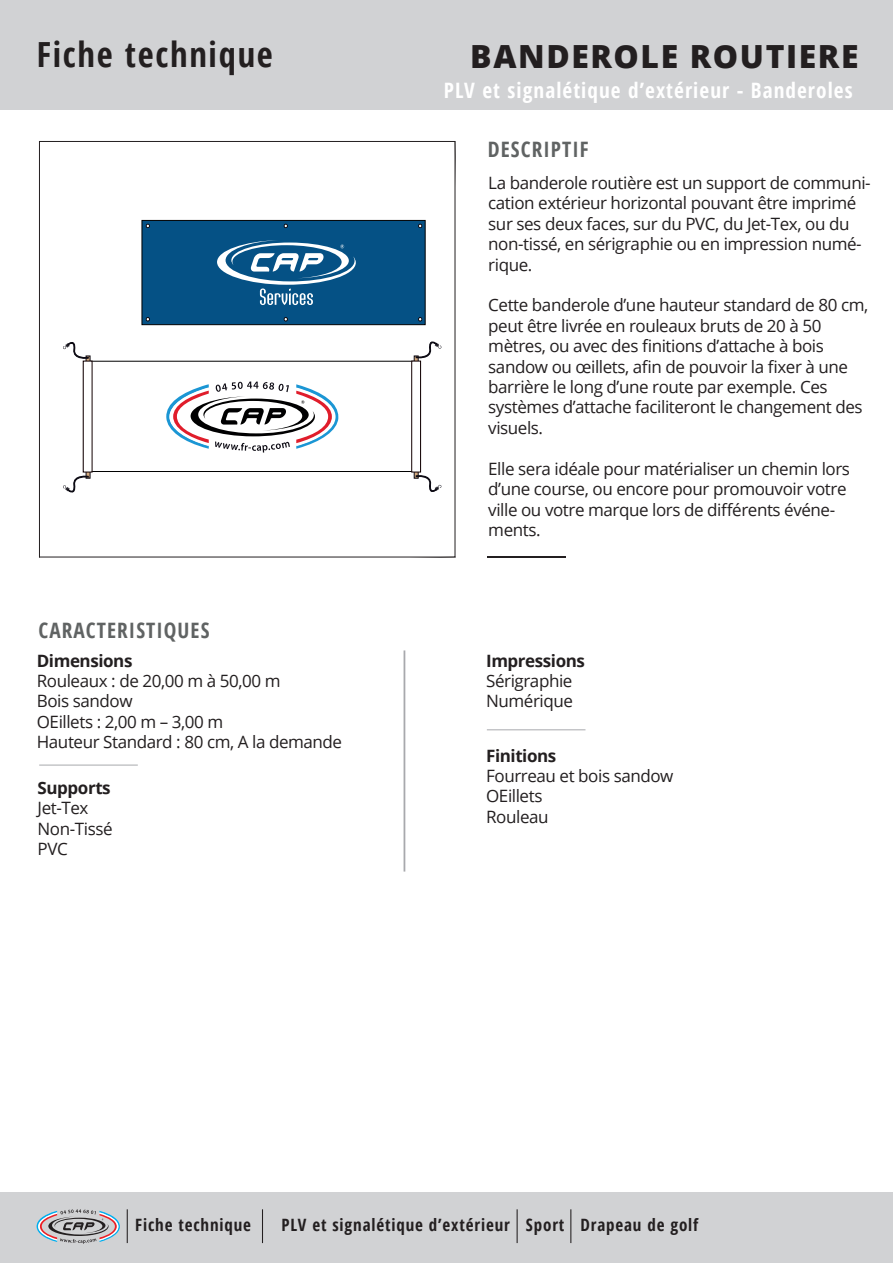
<style>
.page{position:relative;width:893px;height:1263px;background:#fff}
.page>*{position:absolute;margin:0;border:0;box-sizing:border-box;transform-origin:0 0}
.t1{font:700 condensed 34.65px "Open Sans";letter-spacing:.05em;color:#231f20}
.t2{font:800 31.95px "Open Sans";letter-spacing:.05em;color:#231f20}
.t3{font:700 condensed 21.3px "Open Sans";letter-spacing:.05em;color:#fff}
.t4{font:700 condensed 21.3px "Open Sans";letter-spacing:.05em;color:#606363}
.t5{font:16.95px/20.4px "Open Sans";letter-spacing:-.025em;color:#231f20}
.t6{font:700 condensed 16.95px "Open Sans";letter-spacing:.05em;color:#231f20}
.t7{font:700 16.95px "Open Sans";letter-spacing:-.025em;color:#231f20}
</style>
<div class="page">
<div style="left:0;top:0;width:893px;height:110px;background:#d1d2d4"></div>
<div style="left:0;top:1192px;width:893px;height:71px;background:#d1d2d4"></div>
<hr style="left:127px;top:1209px;width:1px;height:34px;background:#231f20">
<hr style="left:262px;top:1209px;width:1px;height:34px;background:#231f20">
<svg style="left:82px;top:219px;width:344px;height:260px"></svg>
<hr style="left:404px;top:650px;width:1px;height:221px;background:#a8a9ad">
<hr style="left:39px;top:765px;width:99px;height:1px;background:#a8a9ad">
<hr style="left:488px;top:556px;width:78px;height:1px;background:#231f20">
<hr style="left:487px;top:729px;width:98px;height:1px;background:#a8a9ad">
<div style="left:142px;top:220px;width:283px;height:105px;background:#055185;border:1px solid #000001"></div>
<svg style="left:284px;top:317px;width:4px;height:4px"></svg>
<svg style="left:146px;top:317px;width:4px;height:4px"></svg>
<svg style="left:418px;top:317px;width:4px;height:4px"></svg>
<svg style="left:284px;top:224px;width:4px;height:4px"></svg>
<svg style="left:146px;top:224px;width:4px;height:4px"></svg>
<svg style="left:418px;top:224px;width:4px;height:4px"></svg>
<svg style="left:217px;top:240px;width:139px;height:65px"></svg>
<div style="left:88px;top:361px;width:331px;height:111px;background:#fff;border:1px solid #000001"></div>
<svg style="left:414px;top:356px;width:5px;height:123px"></svg>
<svg style="left:86px;top:356px;width:4px;height:123px"></svg>
<div style="left:411px;top:361px;width:10px;height:111px;background:#fff;border:1px solid #120002"></div>
<div style="left:83px;top:361px;width:9px;height:111px;background:#fff;border:1px solid #120002"></div>
<svg style="left:63px;top:474px;width:25px;height:19px"></svg>
<svg style="left:63px;top:338px;width:25px;height:22px"></svg>
<svg style="left:416px;top:337px;width:26px;height:23px"></svg>
<svg style="left:416px;top:474px;width:26px;height:18px"></svg>
<svg style="left:166px;top:381px;width:172px;height:72px"></svg>
<hr style="left:517px;top:1209px;width:1px;height:34px;background:#231f20">
<hr style="left:570px;top:1209px;width:1px;height:34px;background:#231f20">
<svg style="left:37px;top:1209px;width:83px;height:35px"></svg>
<h1 class="t1" style="left:37px;top:30px;width:237px">Fiche technique</h1>
<p class="t4" style="left:39px;top:615px;width:172px">CARACTERISTIQUES</p>
<p class="t7" style="left:37px;top:648px;width:97px">Dimensions</p>
<p class="t5" style="left:37px;top:670px;width:307px">Rouleaux : de 20,00 m à 50,00 m<br>Bois sandow<br>OEillets : 2,00 m – 3,00 m<br>Hauteur Standard : 80 cm, A la demande</p>
<p class="t7" style="left:38px;top:776px;width:75px">Supports</p>
<p class="t5" style="left:38px;top:797px;width:77px">Jet-Tex<br>Non-Tissé<br>PVC</p>
<h2 class="t2" style="left:470px;top:32px;width:390px">BANDEROLE ROUTIERE</h2>
<p class="t3" style="left:444px;top:75px;width:410px">PLV et signalétique d’extérieur - Banderoles</p>
<p class="t4" style="left:488px;top:135px;width:102px">DESCRIPTIF</p>
<p class="t5" style="left:488px;top:172px;width:384px">La banderole routière est un support de communi&shy;cation extérieur horizontal pouvant être imprimé sur ses deux faces, sur du PVC, du Jet-Tex, ou du non-tissé, en sérigraphie ou en impression numé&shy;rique.</p>
<p class="t5" style="left:488px;top:295px;width:381px">Cette banderole d’une hauteur standard de 80 cm, peut être livrée en rouleaux bruts de 20 à 50 mètres, ou avec des finitions d’attache à bois sandow ou œillets, afin de pouvoir la fixer à une barrière le long d’une route par exemple. Ces systèmes d’attache faciliteront le changement des visuels.</p>
<p class="t5" style="left:488px;top:458px;width:363px">Elle sera idéale pour matérialiser un chemin lors d’une course, ou encore pour promouvoir votre ville ou votre marque lors de différents événe&shy;ments.</p>
<p class="t7" style="left:486px;top:648px;width:100px">Impressions</p>
<p class="t5" style="left:486px;top:670px;width:88px">Sérigraphie<br>Numérique</p>
<p class="t7" style="left:486px;top:743px;width:72px">Finitions</p>
<p class="t5" style="left:486px;top:765px;width:189px">Fourreau et bois sandow<br>OEillets<br>Rouleau</p>
<p class="t6" style="left:135px;top:1213px;width:117px">Fiche technique</p>
<p class="t6" style="left:282px;top:1213px;width:418px">PLV et signalétique d’extérieur Sport Drapeau de golf</p>
</div>
